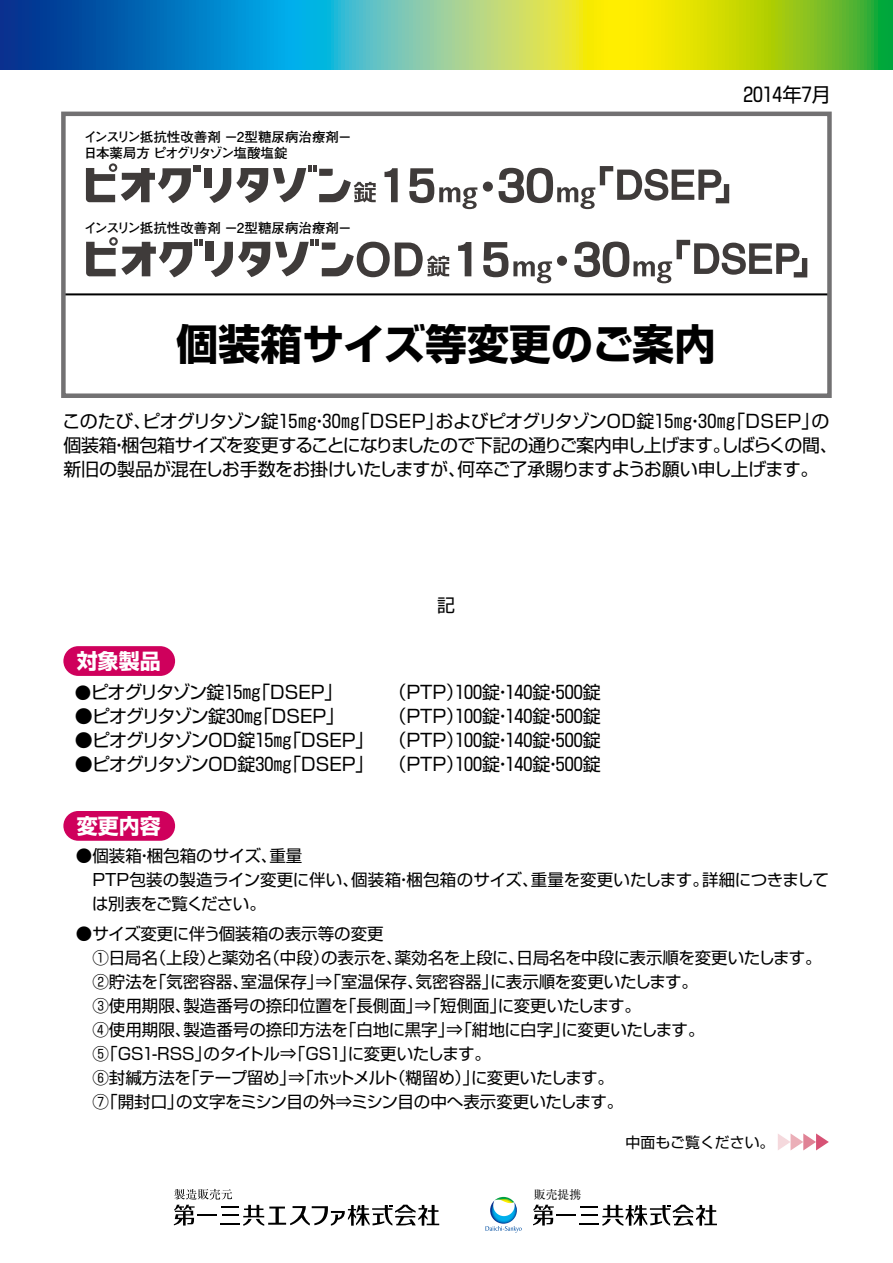
<style>
.page{position:relative;width:893px;height:1263px;background:#fff}
.page>*{position:absolute;margin:0;border:0;box-sizing:border-box;transform-origin:0 0}
.t1{font:42px "Shin Go Pro Bold 90 pv RKSJ H";color:#000}
.t2{font:21px "Shin Go Pro Bold 90 pv RKSJ H";color:#fff}
.t3{font:19.5px "Shin Go Pro Regular 90 pv RKSJ H";color:#000}
.t4{font:18px/24px "Shin Go Pro Regular 90 pv RKSJ H";letter-spacing:-.03em;color:#000}
.t5{font:18px/24px "Shin Go Pro Regular 90 pv RKSJ H";color:#000}
.t6{font:18px "Shin Go Pro Regular 90 pv RKSJ H";letter-spacing:-.06em;color:#000}
.t7{font:18px "Shin Go Pro Regular 90 pv RKSJ H";letter-spacing:-.05em;color:#000}
.t8{font:16.5px/24px "Shin Go Pro Regular 90 pv RKSJ H";color:#000}
.t9{font:16.5px "Shin Go Pro Regular 90 pv RKSJ H";letter-spacing:-.04em;color:#000}
.t10{font:16.5px/24px "Shin Go Pro Regular 90 pv RKSJ H";letter-spacing:-.02em;color:#000}
.t11{font:16.5px "Shin Go Pro Regular 90 pv RKSJ H";letter-spacing:-.025em;color:#000}
.t12{font:16.5px "Shin Go Pro Regular 90 pv RKSJ H";letter-spacing:-.07em;color:#000}
.t13{font:16.5px "Shin Go Pro Regular 90 pv RKSJ H";letter-spacing:-.03em;color:#000}
.t14{font:14.85px "Shin Go Pro Regular 90 pv RKSJ H";color:#000}
.t15{font:13.5px/16.5px "Futo Go B101 Pro Bold 90 pv RKSJ H";color:#000}
.t16{font:11.85px "Ryumin Pro Regular 90 pv RKSJ H";color:#000}
.s1{font-size:16.5px}
</style>
<div class="page">
<svg style="left:0;top:0;width:893px;height:69px;background:#6aae73"></svg>
<div style="left:63px;top:646px;width:112px;height:30px;background:#cf005c;border-radius:15px"></div>
<div style="left:63px;top:811px;width:112px;height:30px;background:#cf005c;border-radius:15px"></div>
<svg style="left:778px;top:1133px;width:51px;height:17px"></svg>
<svg style="left:66px;top:168px;width:761px;height:128px"></svg>
<div style="left:61px;top:112px;width:771px;height:286px;border:4px solid #727172"></div>
<svg style="left:533px;top:1205px;width:184px;height:21px"></svg>
<svg style="left:485px;top:1197px;width:37px;height:35px"></svg>
<div style="left:483px;top:182px;width:10px;height:10px;background:#3f3b3a;border-radius:50%"></div>
<svg style="left:384px;top:168px;width:14px;height:34px"></svg>
<div style="left:204px;top:168px;width:8px;height:19px;background:#3f3b3a"></div>
<svg style="left:86px;top:163px;width:115px;height:40px"></svg>
<svg style="left:409px;top:168px;width:68px;height:41px"></svg>
<svg style="left:209px;top:165px;width:167px;height:38px"></svg>
<svg style="left:499px;top:166px;width:230px;height:43px"></svg>
<div style="left:557px;top:256px;width:10px;height:10px;background:#3f3b3a;border-radius:50%"></div>
<div style="left:205px;top:242px;width:8px;height:19px;background:#3f3b3a"></div>
<svg style="left:211px;top:239px;width:238px;height:38px"></svg>
<svg style="left:86px;top:237px;width:116px;height:40px"></svg>
<svg style="left:458px;top:242px;width:13px;height:34px"></svg>
<svg style="left:483px;top:242px;width:69px;height:41px"></svg>
<svg style="left:574px;top:240px;width:233px;height:43px"></svg>
<svg style="left:174px;top:1189px;width:265px;height:37px"></svg>
<p class="t15" style="left:84px;top:127px;width:269px">インスリン抵抗性改善剤－2型糖尿病治療剤－日本薬局方ピオグリタゾン塩酸塩錠</p>
<p class="t15" style="left:84px;top:218px;width:269px">インスリン抵抗性改善剤－2型糖尿病治療剤－</p>
<p class="t3" style="left:743px;top:78px;width:89px">2014年月7</p>
<h1 class="t1" style="left:176px;top:311px;width:541px">個装箱サイズ等変更のご案内</h1>
<p class="t4" style="left:142px;top:407px;width:303px">ピオグリタゾン錠15mg 30 「m g DSEP」</p>
<p class="t4" style="left:436px;top:407px;width:395px">およびピオグリタゾンOD錠15mg 30 「m g DSEP の」</p>
<p class="t4" style="left:63px;top:407px;width:777px">このたび、<br>個装箱梱包箱サイズを変更することになりましたので下記の通りご案内申し上げますしばらくの間、</p>
<p class="t4" style="left:310px;top:407px;width:19px">・</p>
<p class="t4" style="left:686px;top:407px;width:19px">・</p>
<p class="t4" style="left:110px;top:431px;width:19px">・</p>
<p class="t4" style="left:713px;top:431px;width:19px">。</p>
<p class="t7" style="left:457px;top:455px;width:363px">何卒ご了承賜りますようお願い申し上げます。</p>
<p class="t4" style="left:63px;top:455px;width:404px">新旧の製品が混在しお手数をお掛けいたしますが、</p>
<p class="t2" style="left:77px;top:644px;width:85px">対象製品</p>
<p class="t6" style="left:75px;top:677px;width:269px"><span class="s1">●</span>ピオグリタゾン錠15 「m g DSEP」</p>
<p class="t6" style="left:75px;top:701px;width:271px">●ピオグリタゾン錠30 「m g DSEP」</p>
<p class="t4" style="left:437px;top:591px;width:19px">記</p>
<p class="t4" style="left:389px;top:678px;width:77px">（PTP）</p>
<p class="t4" style="left:455px;top:678px;width:147px">100錠 140錠 500錠</p>
<p class="t4" style="left:494px;top:678px;width:19px">・</p>
<p class="t4" style="left:544px;top:678px;width:19px">・</p>
<p class="t4" style="left:389px;top:702px;width:77px">（PTP）</p>
<p class="t4" style="left:455px;top:702px;width:147px">100錠 140錠 500錠</p>
<p class="t4" style="left:494px;top:702px;width:19px">・</p>
<p class="t4" style="left:544px;top:702px;width:19px">・</p>
<p class="t5" style="left:455px;top:726px;width:147px;text-indent:-380px">●ピオグリタゾンOD錠15 「m g DSEP」 （PTP）<br>100錠 140錠 500錠</p>
<p class="t4" style="left:455px;top:726px;width:147px">100錠 140錠 500錠</p>
<p class="t4" style="left:494px;top:726px;width:19px">・</p>
<p class="t4" style="left:544px;top:726px;width:19px">・</p>
<p class="t5" style="left:75px;top:750px;width:391px">●ピオグリタゾンOD錠30 「m g DSEP」 （PTP）</p>
<p class="t4" style="left:494px;top:750px;width:19px">・</p>
<p class="t4" style="left:544px;top:750px;width:19px">・</p>
<p class="t2" style="left:77px;top:809px;width:85px">変更内容</p>
<p class="t8" style="left:76px;top:842px;width:203px">●個装箱梱包箱のサイズ、</p>
<p class="t8" style="left:269px;top:842px;width:34px">重量</p>
<p class="t8" style="left:136px;top:842px;width:18px">・</p>
<p class="t8" style="left:351px;top:866px;width:189px">個装箱梱包箱のサイズ、</p>
<p class="t10" style="left:92px;top:866px;width:268px">PTP包装の製造ライン変更に伴い、は別表をご覧ください。</p>
<p class="t8" style="left:76px;top:920px;width:309px">●サイズ変更に伴う個装箱の表示等の変更</p>
<p class="t9" style="left:702px;top:866px;width:128px">詳細につきまして</p>
<p class="t8" style="left:531px;top:866px;width:179px">重量を変更いたします。</p>
<p class="t8" style="left:396px;top:866px;width:18px">・</p>
<p class="t8" style="left:92px;top:944px;width:67px">①日局名</p>
<p class="t8" style="left:150px;top:944px;width:123px">（上段と薬効名</p>
<p class="t8" style="left:199px;top:944px;width:18px">）</p>
<p class="t8" style="left:263px;top:944px;width:67px">（中段）</p>
<p class="t8" style="left:395px;top:944px;width:131px">薬効名を上段に、</p>
<p class="t11" style="left:516px;top:944px;width:307px">日局名を中段に表示順を変更いたします。</p>
<p class="t8" style="left:321px;top:944px;width:83px">の表示を、</p>
<p class="t8" style="left:150px;top:968px;width:100px">「気密容器、</p>
<p class="t8" style="left:241px;top:968px;width:184px">室温保存」⇒「室温保存、</p>
<p class="t8" style="left:92px;top:968px;width:67px">②貯法を</p>
<p class="t8" style="left:416px;top:968px;width:84px">気密容器」</p>
<p class="t13" style="left:490px;top:968px;width:210px">に表示順を変更いたします。</p>
<p class="t8" style="left:340px;top:992px;width:168px">「長側面」⇒「短側面」</p>
<p class="t8" style="left:92px;top:992px;width:100px">③使用期限、</p>
<p class="t8" style="left:183px;top:992px;width:166px">製造番号の捺印位置を</p>
<p class="t9" style="left:498px;top:992px;width:144px">に変更いたします。</p>
<p class="t8" style="left:340px;top:1016px;width:231px">「白地に黒字」⇒「紺地に白字」</p>
<p class="t8" style="left:92px;top:1016px;width:100px">④使用期限、</p>
<p class="t8" style="left:183px;top:1016px;width:166px">製造番号の捺印方法を</p>
<p class="t9" style="left:562px;top:1016px;width:144px">に変更いたします。</p>
<p class="t8" style="left:92px;top:1040px;width:120px">⑤「GS1-RSS」</p>
<p class="t8" style="left:204px;top:1040px;width:154px">のタイトル⇒「GS 」1</p>
<p class="t9" style="left:348px;top:1040px;width:144px">に変更いたします。</p>
<p class="t12" style="left:183px;top:1064px;width:217px">「テープ留め」⇒「ホットメルト</p>
<p class="t8" style="left:389px;top:1064px;width:92px">（糊留め）」</p>
<p class="t8" style="left:176px;top:1064px;width:449px;text-indent:-84px">⑥封緘方法を<br>の文字をミシン目の外⇒ミシン目の中へ表示変更いたします。</p>
<p class="t9" style="left:471px;top:1064px;width:144px">に変更いたします。</p>
<p class="t8" style="left:92px;top:1088px;width:93px">⑦「開封口」</p>
<p class="t14" style="left:626px;top:1130px;width:150px">中面もご覧ください。</p>
<p class="t16" style="left:534px;top:1185px;width:49px">販売提携</p>
</div>
